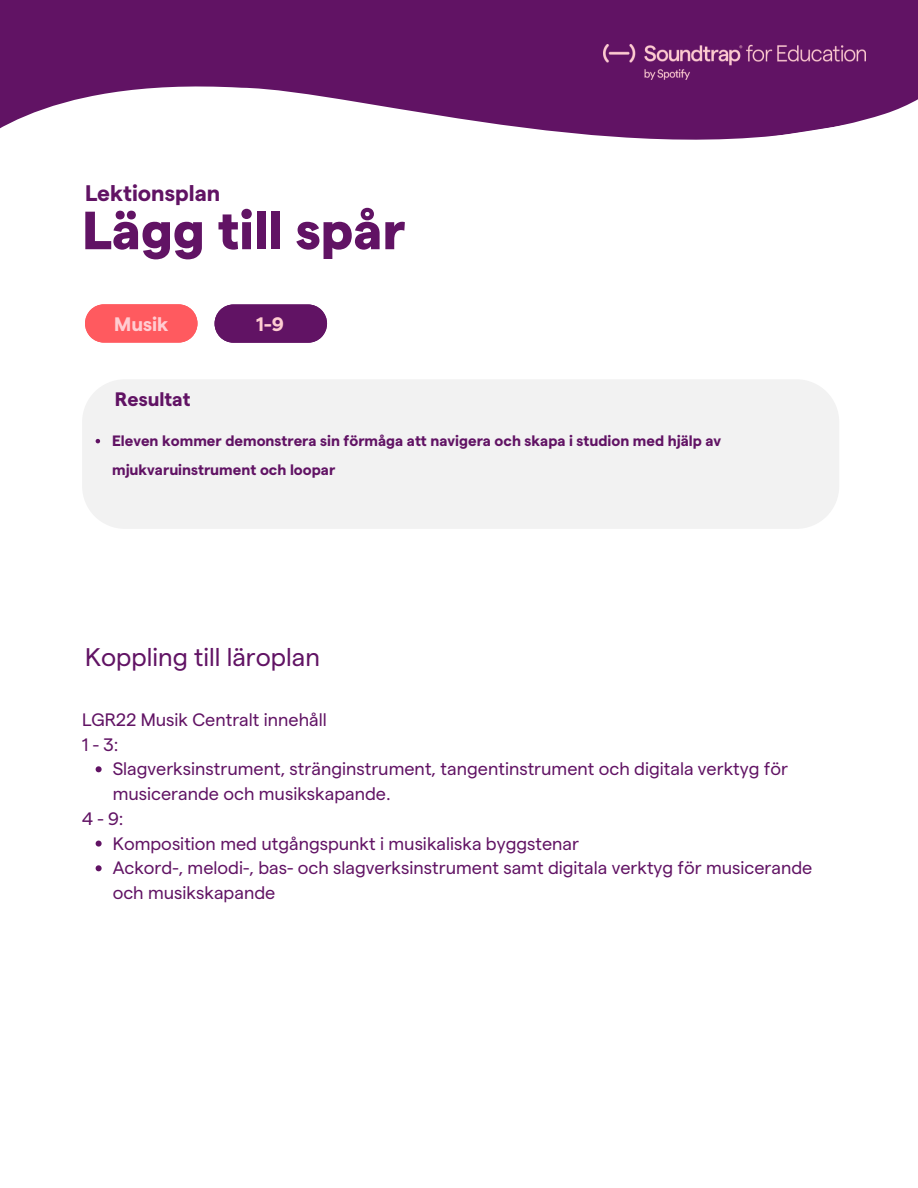
<style>
.page{position:relative;width:918px;height:1188px;background:#fff}
.page>*{position:absolute;margin:0;border:0;box-sizing:border-box;transform-origin:0 0}
.t1{font:800 53.7px "Matter";color:#611364}
.t2{font:25.5px "Matter";color:#611364}
.t3{font:700 22.5px "Matter";color:#611364}
.t4{font:700 19.5px "Matter";color:#ffcdd2}
.t5{font:700 19.5px "Matter";color:#611364}
.t6{font:18px/24.8px "Matter";color:#611364}
.t7{font:700 15px/29.2px "Matter";color:#611364}
</style>
<div class="page">
<svg style="left:0;top:0;width:918px;height:140px;fill:#611364"></svg>
<img style="left:604px;top:44px;width:262px;height:35px">
<svg style="left:215px;top:304px;width:112px;height:39px;background:#6c246f"></svg>
<svg style="left:85px;top:304px;width:113px;height:39px;background:#ff676c"></svg>
<div style="left:82px;top:380px;width:757px;height:149px;background:#f2f2f2"></div>
<svg style="left:96px;top:439px;width:4px;height:4px"></svg>
<svg style="left:96px;top:766px;width:6px;height:6px"></svg>
<svg style="left:96px;top:841px;width:6px;height:6px"></svg>
<svg style="left:96px;top:865px;width:6px;height:6px"></svg>
<p class="t3" style="left:85px;top:179px;width:137px">Lektionsplan</p>
<h1 class="t1" style="left:82px;top:195px;width:325px">Lägg till spår</h1>
<p class="t4" style="left:114px;top:311px;width:56px">Musik</p>
<p class="t4" style="left:256px;top:311px;width:29px">1-9</p>
<p class="t5" style="left:115px;top:387px;width:77px">Resultat</p>
<p class="t7" style="left:112px;top:425px;width:611px">Eleven kommer demonstrera sin förmåga att navigera och skapa i studion med hjälp av mjukvaruinstrument och loopar</p>
<h2 class="t2" style="left:85px;top:641px;width:237px">Koppling till läroplan</h2>
<p class="t6" style="left:82px;top:706px;width:246px">LGR22 Musik Centralt innehåll<br>1-3:</p>
<p class="t6" style="left:113px;top:756px;width:677px">Slagverksinstrument, stränginstrument, tangentinstrument och digitala verktyg för musicerande och musikskapande.</p>
<p class="t6" style="left:113px;top:830px;width:701px">Komposition med utgångspunkt i musikaliska byggstenar<br>Ackord-, melodi-, bas- och slagverksinstrument samt digitala verktyg för musicerande och musikskapande</p>
<p class="t6" style="left:82px;top:805px;width:43px">4-9:</p>
</div>
